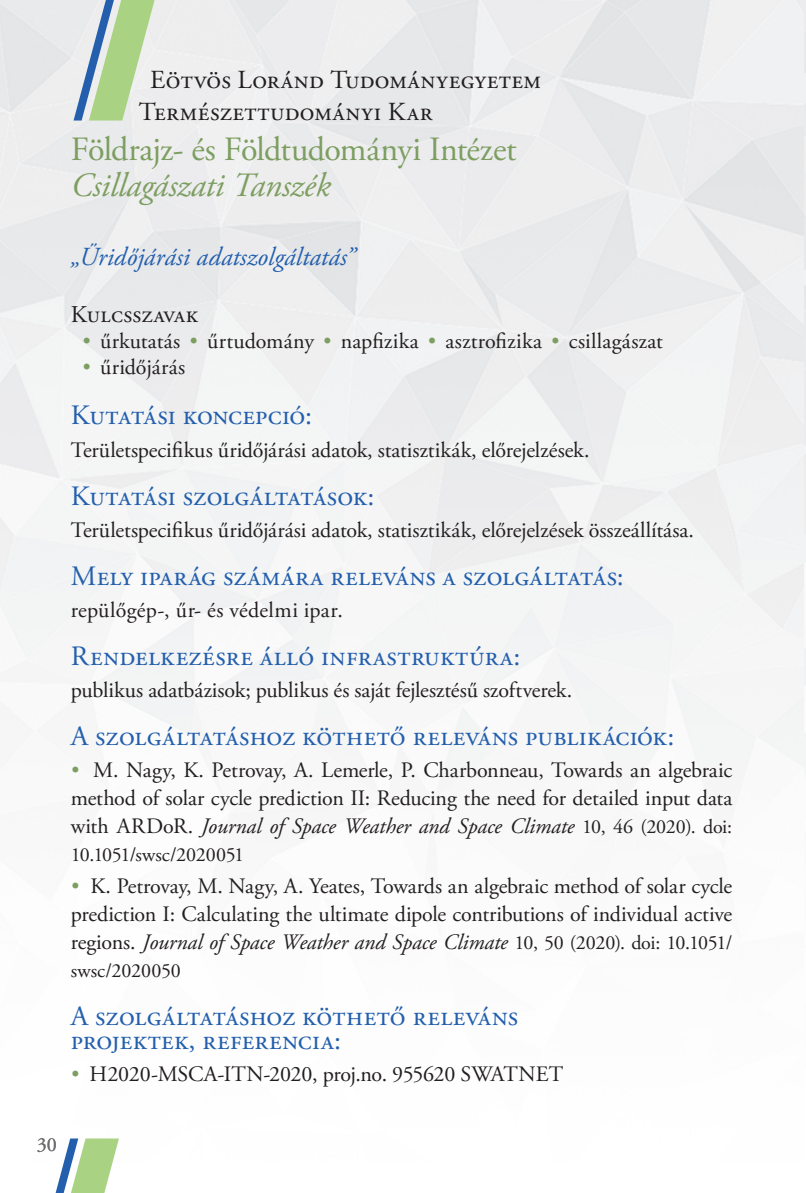
<style>
.page{position:relative;width:806px;height:1193px;background:#fff}
.page>*{position:absolute;margin:0;border:0;box-sizing:border-box;transform-origin:0 0}
.t1{font:34px "Adobe Garamond Pro";letter-spacing:-.025em;color:#7d9e61}
.t2{font:italic 34px "Adobe Garamond Pro";letter-spacing:-.01em;color:#7d9e61}
.t3{font:28px/24px "Adobe Garamond Pro";letter-spacing:.01em;color:#235fad}
.t4{font:26px/32px "Adobe Garamond Pro";letter-spacing:.015em;color:#231f20}
.t5{font:italic 26px "Adobe Garamond Pro";color:#235fad}
.t6{font:24px "Adobe Garamond Pro";letter-spacing:.01em;color:#231f20}
.t7{font:22px/28px "Adobe Garamond Pro";letter-spacing:-.01em;color:#231f20;text-align:justify}
.t8{font:20px "Adobe Garamond Pro";letter-spacing:-.015em;color:#231f20}
.t9{font:20px "Adobe Garamond Pro";color:#6c6d70}
.s1{font-weight:700;font-size:36px;color:#7d9e61}
.s2{font-style:italic}
.s3{font-size:20px}
</style>
<div class="page">
<svg style="left:74px;top:0;width:102px;height:121px;background:#c7d9c5"></svg>
<svg style="left:55px;top:1138px;width:64px;height:55px"></svg>
<p class="t4" style="left:139px;top:65px;width:403px;text-indent:11px">Eötvös Loránd Tudományegyetem<br>Természettudományi Kar</p>
<h1 class="t1" style="left:71px;top:129px;width:447px">Földrajz- és Földtudományi Intézet</h1>
<h1 class="t2" style="left:71px;top:165px;width:261px">Csillagászati Tanszék</h1>
<p class="t5" style="left:71px;top:241px;width:286px">„Űridőjárási adatszolgáltatás”</p>
<p class="t6" style="left:71px;top:300px;width:129px">Kulcsszavak</p>
<p class="t7" style="left:82px;top:329px;width:582px;line-height:26px"><span class="s1">·</span> űrkutatás <span class="s1">·</span> űrtudomány <span class="s1">·</span> napfizika <span class="s1">·</span> asztrofizika <span class="s1">·</span> csillagászat <span class="s1">·</span> űridőjárás</p>
<p class="t3" style="left:71px;top:404px;width:243px">Kutatási koncepció:</p>
<p class="t7" style="left:71px;top:437px;width:520px">Területspecifikus űridőjárási adatok, statisztikák, előrejelzések.</p>
<p class="t3" style="left:71px;top:485px;width:305px">Kutatási szolgáltatások:</p>
<p class="t7" style="left:71px;top:517px;width:624px">Területspecifikus űridőjárási adatok, statisztikák, előrejelzések összeállítása.</p>
<p class="t3" style="left:71px;top:565px;width:554px">Mely iparág számára releváns a szolgáltatás:</p>
<p class="t7" style="left:71px;top:597px;width:273px">repülőgép-, űr- és védelmi ipar.</p>
<p class="t3" style="left:71px;top:645px;width:451px">Rendelkezésre álló infrastruktúra:</p>
<p class="t7" style="left:71px;top:677px;width:503px">publikus adatbázisok; publikus és saját fejlesztésű szoftverek.</p>
<p class="t3" style="left:71px;top:725px;width:605px">A szolgáltatáshoz köthető releváns publikációk:</p>
<p class="t7" style="left:71px;top:757px;width:663px"><span class="s1">·</span> M. Nagy, K. Petrovay, A. Lemerle, P. Charbonneau, Towards an algebraic method of solar cycle prediction II: Reducing the need for detailed input data with ARDoR. <span class="s2">Journal of Space Weather and Space Climate</span> <span class="s3">10, 46 (2020). doi:</span></p>
<p class="t8" style="left:71px;top:843px;width:175px">10.1051/swsc/2020051</p>
<p class="t7" style="left:71px;top:873px;width:663px"><span class="s1">·</span> K. Petrovay, M. Nagy, A. Yeates, Towards an algebraic method of solar cycle prediction I: Calculating the ultimate dipole contributions of individual active regions. <span class="s2">Journal of Space Weather and Space Climate</span> <span class="s3">10, 50 (2020). doi: 10.1051/</span></p>
<p class="t8" style="left:71px;top:959px;width:111px">swsc/2020050</p>
<p class="t3" style="left:71px;top:1005px;width:449px">A szolgáltatáshoz köthető releváns projektek, referencia:</p>
<p class="t7" style="left:71px;top:1061px;width:494px"><span class="s1">·</span> H2020-MSCA-ITN-2020, proj.no. 955620 SWATNET</p>
<p class="t9" style="left:37px;top:1133px;width:22px">30</p>
</div>
